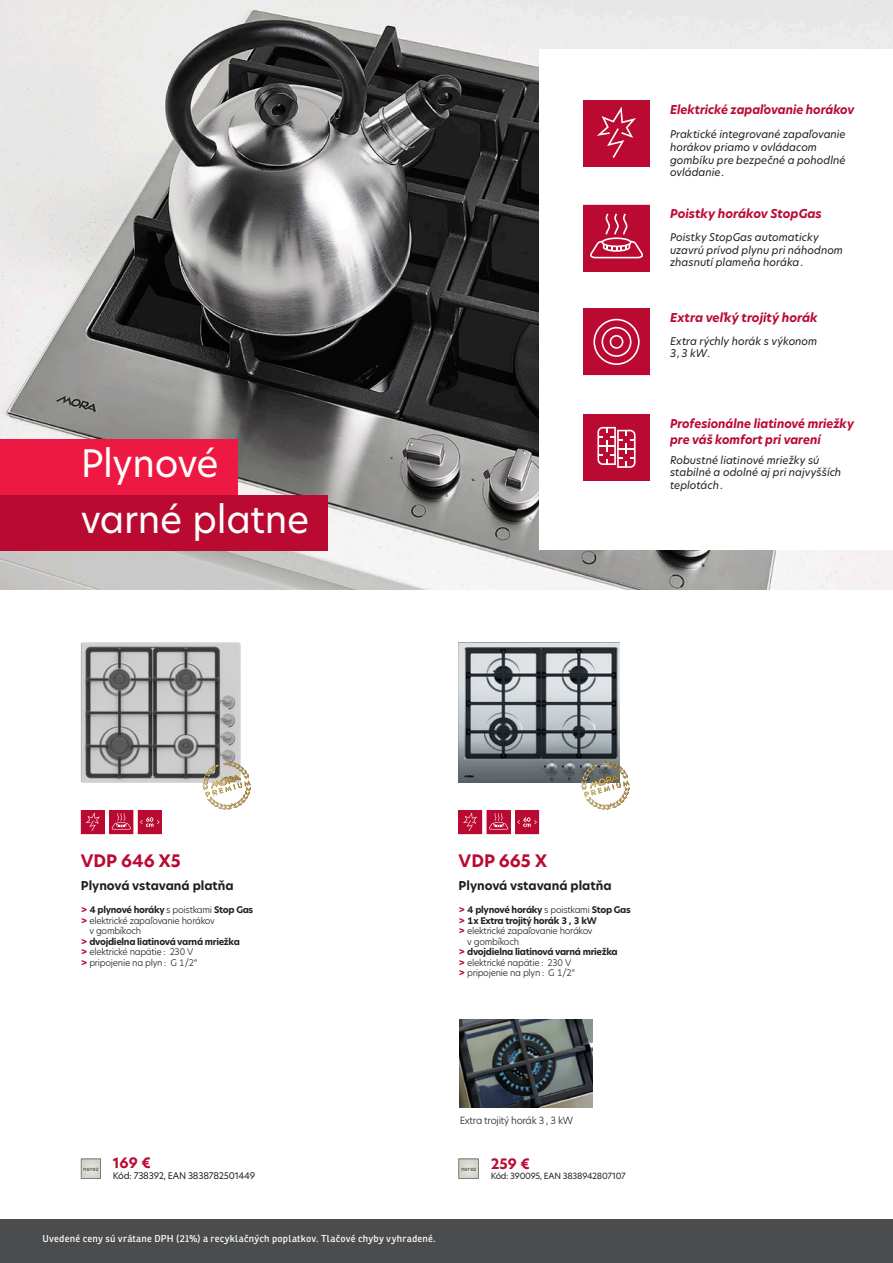
<style>
.page{position:relative;width:893px;height:1263px;background:#fff}
.page>*{position:absolute;margin:0;border:0;box-sizing:border-box;transform-origin:0 0}
.t1{font:37.35px "New Hero";letter-spacing:-.01em;color:#fff}
.TYP{font:700 16.95px "New Hero";color:#ba0a32}
.CENA{font:700 14.1px "New Hero";color:#ba0a32}
.t2{font:italic 700 12px "New Hero";letter-spacing:-.005em;color:#ba0a32}
.SPOTREBIC{font:700 12px "New Hero";color:#231f20}
.t3{font:italic 10.5px/12.6px "New Hero";color:#231f20}
.popisky_Gotham{font:9.75px "Ronnia Basic Rg";letter-spacing:.025em;color:#fff}
.pod_obrazkem{font:300 9.75px "New Hero";letter-spacing:-.03em;color:#231f20}
.t4{font:300 9px/10.5px "New Hero";letter-spacing:-.03em;color:#231f20}
.t5{font:700 9px "New Hero";letter-spacing:-.03em;color:#231f20}
.text_pod_cenou{font:9px "New Hero";letter-spacing:-.03em;color:#231f20}
.text_pod_cenou-2{font:8.4px "New Hero";letter-spacing:-.03em;color:#231f20}
.t6{font:6.3px "DIN Pro";letter-spacing:-.015em;color:#231f20}
.s1{color:#ba0a32}
.s2{font-weight:300}
.s3{font-weight:700;color:#ba0a32}
</style>
<div class="page">
<img style="left:458px;top:643px;width:162px;height:139px">
<svg style="left:459px;top:1159px;width:20px;height:20px"></svg>
<svg style="left:81px;top:1159px;width:20px;height:20px"></svg>
<img style="left:460px;top:1019px;width:133px;height:89px">
<img style="left:81px;top:642px;width:159px;height:140px">
<svg style="left:203px;top:761px;width:48px;height:48px"></svg>
<svg style="left:582px;top:761px;width:48px;height:48px"></svg>
<svg style="left:458px;top:810px;width:81px;height:24px"></svg>
<svg style="left:81px;top:810px;width:81px;height:24px"></svg>
<img style="left:0;top:0;width:893px;height:590px">
<div style="left:0;top:440px;width:237px;height:55px;background:#ed1943"></div>
<div style="left:0;top:495px;width:327px;height:55px;background:#ba0a32"></div>
<div style="left:539px;top:49px;width:354px;height:501px;background:#fff"></div>
<svg style="left:583px;top:100px;width:67px;height:66px"></svg>
<svg style="left:583px;top:205px;width:67px;height:66px"></svg>
<svg style="left:583px;top:309px;width:67px;height:66px"></svg>
<svg style="left:583px;top:414px;width:67px;height:67px"></svg>
<div style="left:0;top:1219px;width:893px;height:44px;background:#4b4c4d"></div>
<p class="t1" style="left:81px;top:438px;width:139px">Plynové</p>
<p class="t1" style="left:81px;top:493px;width:230px">varné platne</p>
<p class="t2" style="left:670px;top:101px;width:186px">Elektrické zapaľovanie horákov</p>
<p class="t3" style="left:670px;top:128px;width:177px">Praktické integrované zapaľovanie</p>
<p class="t3" style="left:670px;top:141px;width:177px">horákov priamo v ovládacom gombíku pre bezpečné a pohodlné ovládanie.</p>
<p class="t2" style="left:670px;top:206px;width:153px">Poistky horákov StopGas</p>
<p class="t3" style="left:670px;top:231px;width:150px">Poistky StopGas automaticky</p>
<p class="t3" style="left:670px;top:243px;width:174px">uzavrú prívod plynu pri náhodnom</p>
<p class="t3" style="left:670px;top:256px;width:137px">zhasnutí plameňa horáka.</p>
<p class="t2" style="left:670px;top:310px;width:149px">Extra veľký trojitý horák</p>
<p class="t3" style="left:670px;top:334px;width:149px">Extra rýchly horák s výkonom</p>
<p class="t3" style="left:670px;top:347px;width:44px">3,3 kW.</p>
<p class="t2" style="left:670px;top:415px;width:185px">Profesionálne liatinové mriežky</p>
<p class="t2" style="left:670px;top:432px;width:152px">pre váš komfort pri varení</p>
<p class="t3" style="left:670px;top:453px;width:151px">Robustné liatinové mriežky sú</p>
<p class="t3" style="left:670px;top:466px;width:173px">stabilné a odolné aj pri najvyšších</p>
<p class="t3" style="left:670px;top:479px;width:57px">teplotách.</p>
<p class="TYP" style="left:81px;top:849px;width:102px">VDP 646 X5</p>
<p class="SPOTREBIC" style="left:81px;top:877px;width:154px">Plynová vstavaná platňa</p>
<p class="t5" style="left:81px;top:904px;width:174px"><span class="s1">&gt;</span> 4 plynové horáky <span class="s2">s poistkami</span> Stop Gas</p>
<p class="t4" style="left:89px;top:915px;width:127px;text-indent:-9px"><span class="s3">&gt;</span> elektrické zapaľovanie horákov v gombíkoch</p>
<p class="t5" style="left:81px;top:935px;width:160px"><span class="s1">&gt;</span> dvojdielna liatinová varná mriežka</p>
<p class="t4" style="left:81px;top:946px;width:114px"><span class="s3">&gt;</span> elektrické napätie: 230 V</p>
<p class="t4" style="left:81px;top:957px;width:118px"><span class="s3">&gt;</span> pripojenie na plyn: G 1/2”</p>
<p class="TYP" style="left:459px;top:849px;width:90px">VDP 665 X</p>
<p class="SPOTREBIC" style="left:459px;top:877px;width:154px">Plynová vstavaná platňa</p>
<p class="t5" style="left:459px;top:904px;width:174px"><span class="s1">&gt;</span> 4 plynové horáky <span class="s2">s poistkami</span> Stop Gas</p>
<p class="t5" style="left:459px;top:914px;width:140px"><span class="s1">&gt;</span> 1x Extra trojitý horák 3,3 kW</p>
<p class="t4" style="left:467px;top:925px;width:127px;text-indent:-9px"><span class="s3">&gt;</span> elektrické zapaľovanie horákov v gombíkoch</p>
<p class="t5" style="left:459px;top:946px;width:160px"><span class="s1">&gt;</span> dvojdielna liatinová varná mriežka</p>
<p class="t4" style="left:459px;top:957px;width:114px"><span class="s3">&gt;</span> elektrické napätie: 230 V</p>
<p class="t4" style="left:459px;top:967px;width:118px"><span class="s3">&gt;</span> pripojenie na plyn: G 1/2”</p>
<p class="pod_obrazkem" style="left:460px;top:1113px;width:115px">Extra trojitý horák 3,3 kW</p>
<p class="CENA" style="left:113px;top:1153px;width:39px">169 €</p>
<p class="text_pod_cenou" style="left:113px;top:1169px;width:144px">Kód: 738392, EAN 3838782501449</p>
<p class="t6" style="left:83px;top:1164px;width:17px">nerez</p>
<p class="t6" style="left:461px;top:1164px;width:17px">nerez</p>
<p class="CENA" style="left:491px;top:1154px;width:41px">259 €</p>
<p class="text_pod_cenou-2" style="left:491px;top:1170px;width:137px">Kód: 390095, EAN 3838942807107</p>
<p class="popisky_Gotham" style="left:43px;top:1232px;width:395px">Uvedené ceny sú vrátane DPH (21%) a recyklačných poplatkov. Tlačové chyby vyhradené.</p>
</div>
